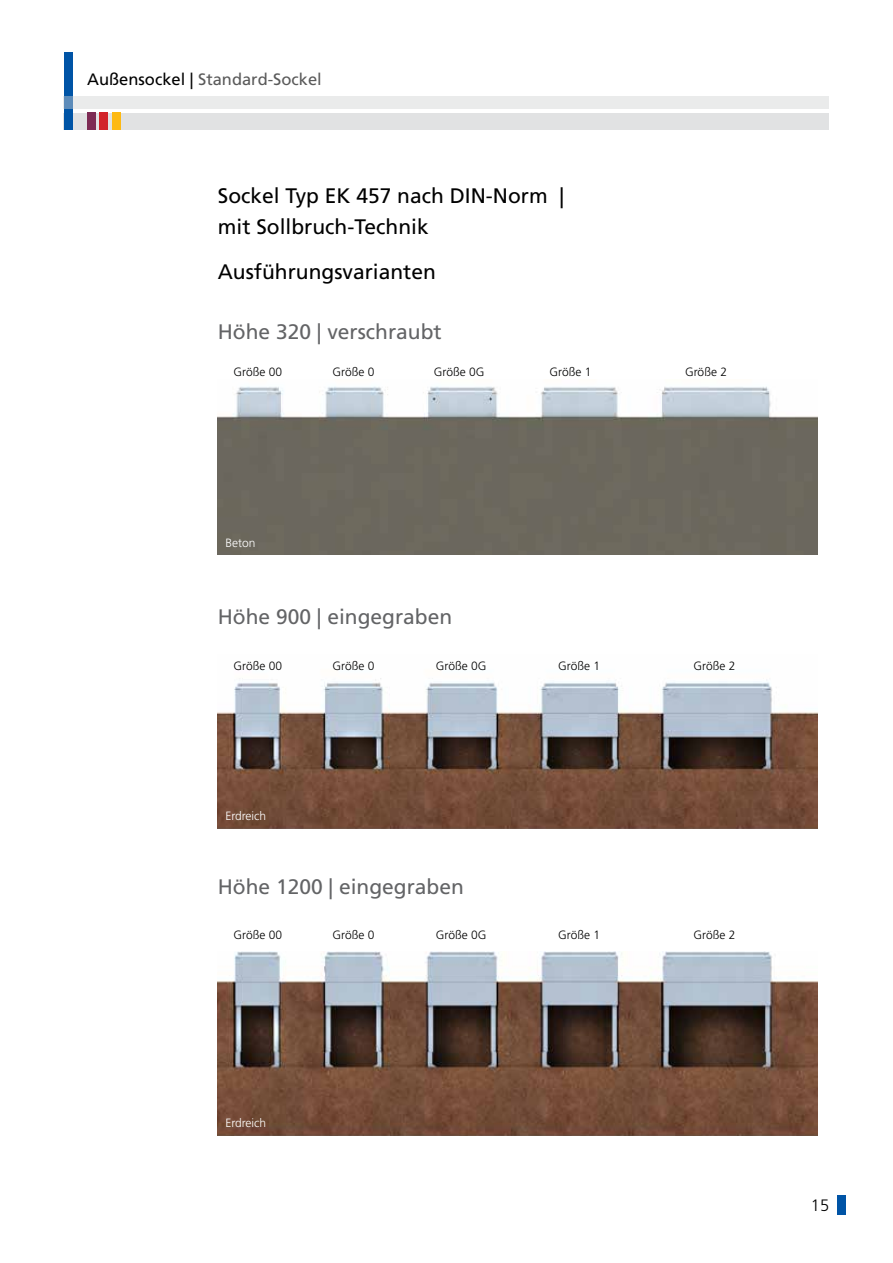
<style>
.page{position:relative;width:893px;height:1263px;background:#fff}
.page>*{position:absolute;margin:0;border:0;box-sizing:border-box;transform-origin:0 0}
.t1{font:21px/30.8px "Frutiger LT";color:#000}
.t2{font:21px "Frutiger LT";color:#636466}
.t3{font:16.5px "Frutiger LT";color:#5a5a5a}
.t4{font:300 16.5px "Frutiger LT";color:#000}
.t5{font:300 12px "Frutiger LT";color:#000}
.t6{font:300 12px "Frutiger LT";color:#fff}
.s1{color:#000}
.s2{font-weight:700;font-stretch:condensed}
</style>
<div class="page">
<div style="left:64px;top:113px;width:765px;height:17px;background:#e1e2e3"></div>
<div style="left:64px;top:52px;width:8px;height:78px;background:#0054a6"></div>
<div style="left:64px;top:96px;width:765px;height:13px;background:#eaebeb"></div>
<div style="left:112px;top:113px;width:9px;height:17px;background:#fdb913"></div>
<div style="left:87px;top:113px;width:9px;height:17px;background:#7d2b54"></div>
<div style="left:100px;top:113px;width:8px;height:17px;background:#d2232a"></div>
<div style="left:838px;top:1195px;width:8px;height:19px;background:#0054a6"></div>
<img style="left:218px;top:386px;width:599px;height:168px">
<img style="left:218px;top:678px;width:599px;height:151px">
<img style="left:218px;top:952px;width:599px;height:184px">
<h2 class="t3" style="left:87px;top:70px;width:236px"><span class="s1">Außensockel |</span> Standard-Sockel</h2>
<h1 class="t1" style="left:218px;top:180px;width:348px">Sockel Typ EK 457 nach DIN-Norm | mit Sollbruch-Technik</h1>
<h1 class="t1" style="left:218px;top:257px;width:220px">Ausführungsvarianten</h1>
<h1 class="t2" style="left:218px;top:319px;width:226px">Höhe 320 <span class="s2">|</span> verschraubt</h1>
<p class="t5" style="left:234px;top:365px;width:50px">Größe 00</p>
<p class="t5" style="left:332px;top:365px;width:44px">Größe 0</p>
<p class="t5" style="left:434px;top:365px;width:52px">Größe 0G</p>
<p class="t5" style="left:550px;top:365px;width:44px">Größe 1</p>
<p class="t5" style="left:685px;top:365px;width:44px">Größe 2</p>
<p class="t6" style="left:225px;top:536px;width:32px">Beton</p>
<h1 class="t2" style="left:218px;top:604px;width:236px">Höhe 900 <span class="s2">|</span> eingegraben</h1>
<p class="t5" style="left:234px;top:659px;width:50px">Größe 00</p>
<p class="t5" style="left:332px;top:659px;width:44px">Größe 0</p>
<p class="t5" style="left:436px;top:659px;width:52px">Größe 0G</p>
<p class="t5" style="left:558px;top:659px;width:44px">Größe 1</p>
<p class="t5" style="left:693px;top:659px;width:44px">Größe 2</p>
<p class="t6" style="left:225px;top:809px;width:42px">Erdreich</p>
<h1 class="t2" style="left:218px;top:874px;width:248px">Höhe 1200 <span class="s2">|</span> eingegraben</h1>
<p class="t5" style="left:234px;top:928px;width:50px">Größe 00</p>
<p class="t5" style="left:332px;top:928px;width:44px">Größe 0</p>
<p class="t5" style="left:436px;top:928px;width:52px">Größe 0G</p>
<p class="t5" style="left:558px;top:928px;width:44px">Größe 1</p>
<p class="t5" style="left:693px;top:928px;width:44px">Größe 2</p>
<p class="t6" style="left:225px;top:1116px;width:42px">Erdreich</p>
<h2 class="t4" style="left:811px;top:1195px;width:20px">15</h2>
</div>
